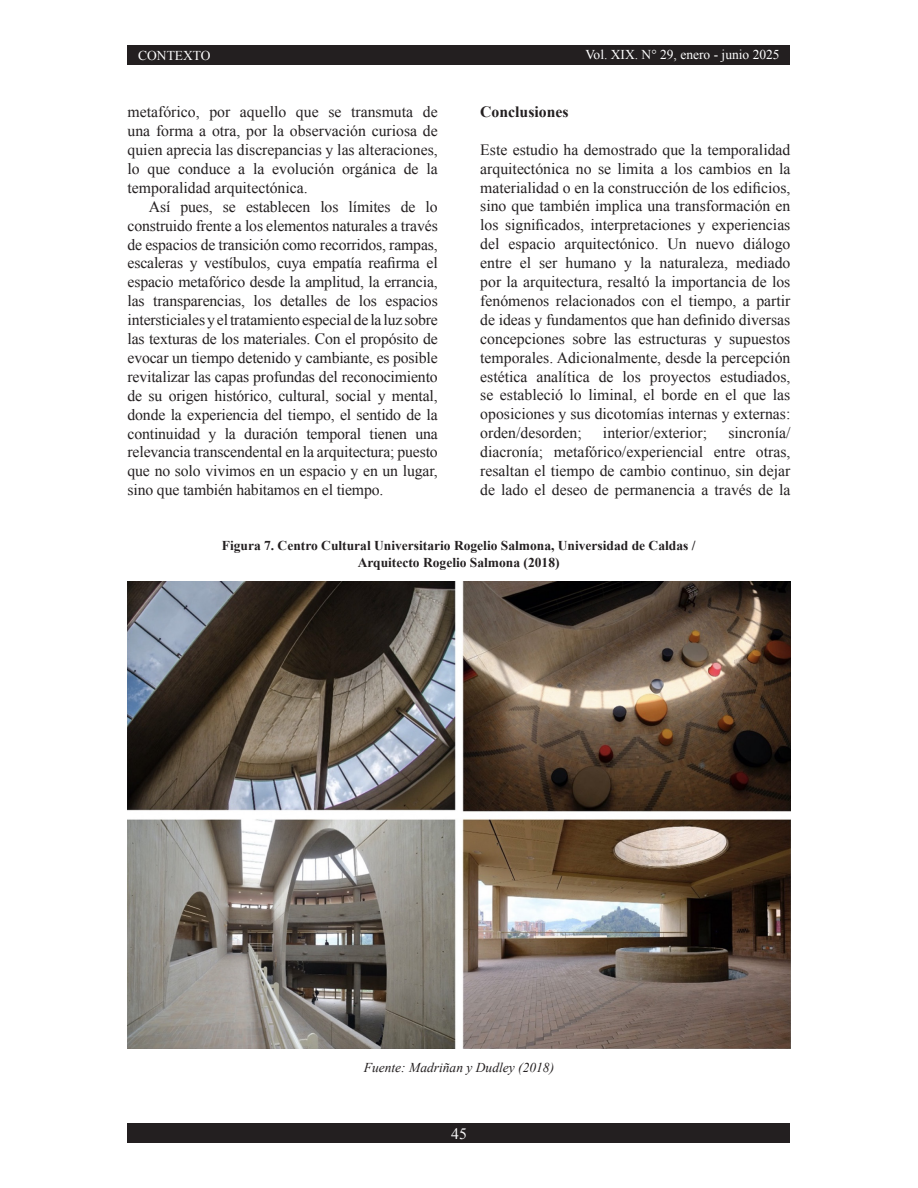
<style>
.page{position:relative;width:918px;height:1188px;background:#fff}
.page>*{position:absolute;margin:0;border:0;box-sizing:border-box;transform-origin:0 0}
.t1{font:15.75px/18.9px "Times New Roman";color:#231f20;text-align:justify}
.t2{font:700 15.75px "Times New Roman";color:#231f20}
.t3{font:15.75px "Times New Roman";color:#fcfcfc}
.t4{font:700 13.5px "Times New Roman";color:#231f20}
.t5{font:13.5px "Times New Roman";color:#fff}
.t6{font:italic 13.5px "Times New Roman";color:#231f20}
</style>
<div class="page">
<div style="left:128px;top:1124px;width:662px;height:19px;background:#231f20"></div>
<div style="left:128px;top:45px;width:662px;height:19px;background:#231f20"></div>
<img style="left:127px;top:582px;width:663px;height:467px">
<p class="t5" style="left:138px;top:47px;width:74px">CONTEXTO</p>
<p class="t5" style="left:586px;top:46px;width:196px">Vol. XIX. N° 29, enero - junio 2025</p>
<p class="t1" style="left:128px;top:102px;width:312px">metafórico, por aquello que se transmuta de una forma a otra, por la observación curiosa de quien aprecia las discrepancias y las alteraciones, lo que conduce a la evolución orgánica de la temporalidad arquitectónica.</p>
<p class="t1" style="left:128px;top:197px;width:312px;text-indent:21px">Así pues, se establecen los límites de lo construido frente a los elementos naturales a través de espacios de transición como recorridos, rampas, escaleras y vestíbulos, cuya empatía reafirma el espacio metafórico desde la amplitud, la errancia, las transparencias, los detalles de los espacios intersticiales y el tratamiento especial de la luz sobre las texturas de los materiales. Con el propósito de evocar un tiempo detenido y cambiante, es posible revitalizar las capas profundas del reconocimiento de su origen histórico, cultural, social y mental, donde la experiencia del tiempo, el sentido de la continuidad y la duración temporal tienen una relevancia transcendental en la arquitectura; puesto que no solo vivimos en un espacio y en un lugar, sino que también habitamos en el tiempo.</p>
<p class="t2" style="left:480px;top:101px;width:90px">Conclusiones</p>
<p class="t1" style="left:480px;top:140px;width:312px">Este estudio ha demostrado que la temporalidad arquitectónica no se limita a los cambios en la materialidad o en la construcción de los edificios, sino que también implica una transformación en los significados, interpretaciones y experiencias del espacio arquitectónico. Un nuevo diálogo entre el ser humano y la naturaleza, mediado por la arquitectura, resaltó la importancia de los fenómenos relacionados con el tiempo, a partir de ideas y fundamentos que han definido diversas concepciones sobre las estructuras y supuestos temporales. Adicionalmente, desde la percepción estética analítica de los proyectos estudiados, se estableció lo liminal, el borde en el que las oposiciones y sus dicotomías internas y externas: orden/desorden;</p>
<p class="t1" style="left:480px;top:423px;width:312px;text-indent:248px">sincronía/ diacronía; metafórico/experiencial entre otras, resaltan el tiempo de cambio continuo, sin dejar de lado el deseo de permanencia a través de la</p>
<p class="t1" style="left:603px;top:423px;width:106px">interior/exterior;</p>
<p class="t4" style="left:222px;top:537px;width:475px">Figura 7. Centro Cultural Universitario Rogelio Salmona, Universidad de Caldas /</p>
<p class="t4" style="left:358px;top:553px;width:203px">Arquitecto Rogelio Salmona (2018)</p>
<p class="t6" style="left:364px;top:1059px;width:192px">Fuente: Madriñan y Dudley (2018)</p>
<p class="t3" style="left:451px;top:1123px;width:17px">45</p>
</div>
